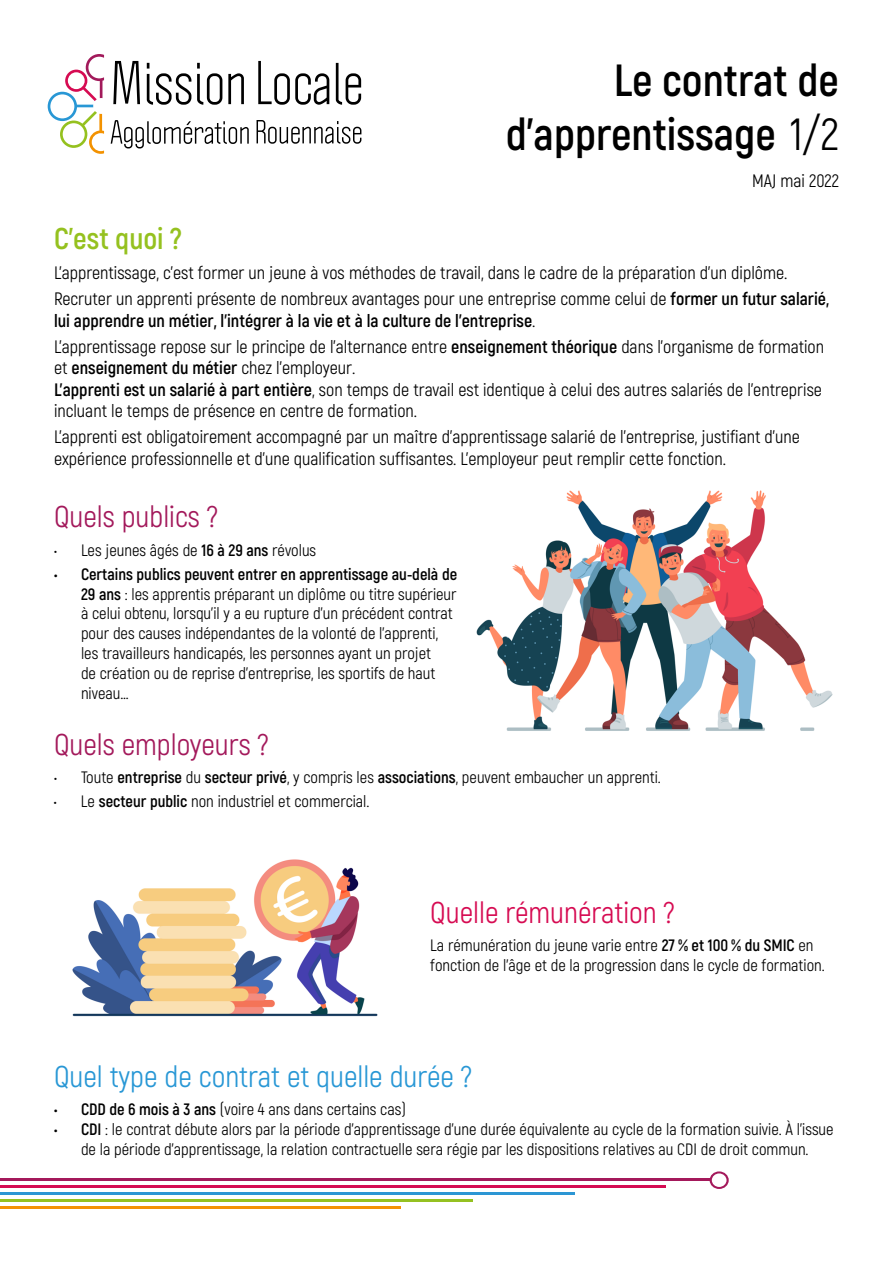
<style>
.page{position:relative;width:893px;height:1263px;background:#fff}
.page>*{position:absolute;margin:0;border:0;box-sizing:border-box;transform-origin:0 0}
.t1{font:700 45px/54px "Akrobat";color:#000;text-align:right}
.t2{font:30px "Akrobat";color:#2897d5}
.t3{font:30px "Akrobat";color:#a3195b}
.t4{font:30px "Akrobat";color:#d60b52}
.t5{font:700 30px "Akrobat";color:#95c11f}
.t6{font:18px/21.6px "Akrobat";color:#000}
.t7{font:700 18px/25.8px "Akrobat";color:#000}
.t8{font:16.5px/19.8px "Akrobat";color:#000}
.s1{font-weight:400}
.s2{font-weight:700}
</style>
<div class="page">
<svg style="left:48px;top:54px;width:56px;height:100px"></svg>
<svg style="left:113px;top:61px;width:27px;height:43px"></svg>
<svg style="left:147px;top:63px;width:44px;height:42px"></svg>
<svg style="left:197px;top:63px;width:25px;height:42px"></svg>
<svg style="left:228px;top:73px;width:16px;height:31px"></svg>
<svg style="left:258px;top:61px;width:71px;height:44px"></svg>
<svg style="left:336px;top:63px;width:25px;height:42px"></svg>
<svg style="left:111px;top:120px;width:138px;height:28px"></svg>
<svg style="left:257px;top:120px;width:104px;height:24px"></svg>
<img style="left:476px;top:490px;width:357px;height:241px">
<hr style="left:0;top:1179px;width:710px;height:2px;background:#a4195b">
<hr style="left:0;top:1186px;width:665px;height:2px;background:#d50b53">
<hr style="left:0;top:1193px;width:575px;height:2px;background:#2c96d4">
<hr style="left:0;top:1200px;width:472px;height:2px;background:#95c121">
<hr style="left:0;top:1207px;width:400px;height:2px;background:#f39204">
<div style="left:710px;top:1171px;width:19px;height:18px;border:2px solid #a4195b;border-radius:50%"></div>
<img style="left:72px;top:859px;width:306px;height:158px">
<h1 class="t1" style="left:506px;top:53px;width:335px">Le contrat de d’apprentissage <span class="s1">1/2</span></h1>
<p class="t6" style="left:752px;top:170px;width:88px">MAJ mai 2022</p>
<h2 class="t5" style="left:54px;top:220px;width:129px">C’est quoi ?</h2>
<p class="t6" style="left:54px;top:260px;width:777px;line-height:25.8px">L’apprentissage, c’est former un jeune à vos méthodes de travail, dans le cadre de la préparation d’un diplôme.<br>Recruter un apprenti présente de nombreux avantages pour une entreprise comme celui de <span class="s2">former un futur salarié,</span></p>
<p class="t7" style="left:54px;top:308px;width:772px">lui apprendre un métier, l’intégrer à la vie et à la culture de l’entreprise<span class="s1">.<br>L’apprentissage repose sur le principe de l’alternance entre</span> enseignement théorique <span class="s1">dans l’organisme de formation</span></p>
<p class="t6" style="left:54px;top:357px;width:769px">et <span class="s2">enseignement du métier</span> chez l’employeur.<br><span class="s2">L’apprenti est un salarié à part entière</span>, son temps de travail est identique à celui des autres salariés de l’entreprise incluant le temps de présence en centre de formation.</p>
<p class="t6" style="left:54px;top:426px;width:747px">L’apprenti est obligatoirement accompagné par un maître d’apprentissage salarié de l’entreprise, justifiant d’une expérience professionnelle et d’une qualification suffisantes. L’employeur peut remplir cette fonction.</p>
<h2 class="t3" style="left:54px;top:499px;width:166px">Quels publics ?</h2>
<p class="t8" style="left:54px;top:540px;width:264px">• Les jeunes âgés de <span class="s2">16 à 29 ans</span> révolus</p>
<p class="t8" style="left:81px;top:564px;width:378px;text-indent:-27px"><span class="s2">• Certains publics peuvent entrer en apprentissage au-delà de 29 ans</span> : les apprentis préparant un diplôme ou titre supérieur à celui obtenu, lorsqu’il y a eu rupture d’un précédent contrat pour des causes indépendantes de la volonté de l’apprenti, les travailleurs handicapés, les personnes ayant un projet<br>de création ou de reprise d’entreprise, les sportifs de haut niveau…</p>
<h2 class="t3" style="left:54px;top:726px;width:216px">Quels employeurs ?</h2>
<p class="t8" style="left:54px;top:768px;width:608px">• Toute <span class="s2">entreprise</span> du <span class="s2">secteur privé</span>, y compris les <span class="s2">associations</span>, peuvent embaucher un apprenti.</p>
<p class="t8" style="left:54px;top:792px;width:317px">• Le <span class="s2">secteur public</span> non industriel et commercial.</p>
<h2 class="t4" style="left:430px;top:895px;width:246px">Quelle rémunération ?</h2>
<p class="t8" style="left:430px;top:936px;width:396px">La rémunération du jeune varie entre <span class="s2">27 % et 100 % du SMIC</span> en fonction de l’âge et de la progression dans le cycle de formation.</p>
<h2 class="t2" style="left:54px;top:1058px;width:420px">Quel type de contrat et quelle durée ?</h2>
<p class="t8" style="left:54px;top:1100px;width:353px"><span class="s2">• CDD de 6 mois à 3 ans</span> (voire 4 ans dans certains cas)</p>
<p class="t8" style="left:54px;top:1119px;width:781px;text-align:center"><span class="s2">• CDI</span> : le contrat débute alors par la période d’apprentissage d’une durée équivalente au cycle de la formation suivie. À l’issue de la période d’apprentissage, la relation contractuelle sera régie par les dispositions relatives au CDI de droit commun.</p>
</div>
